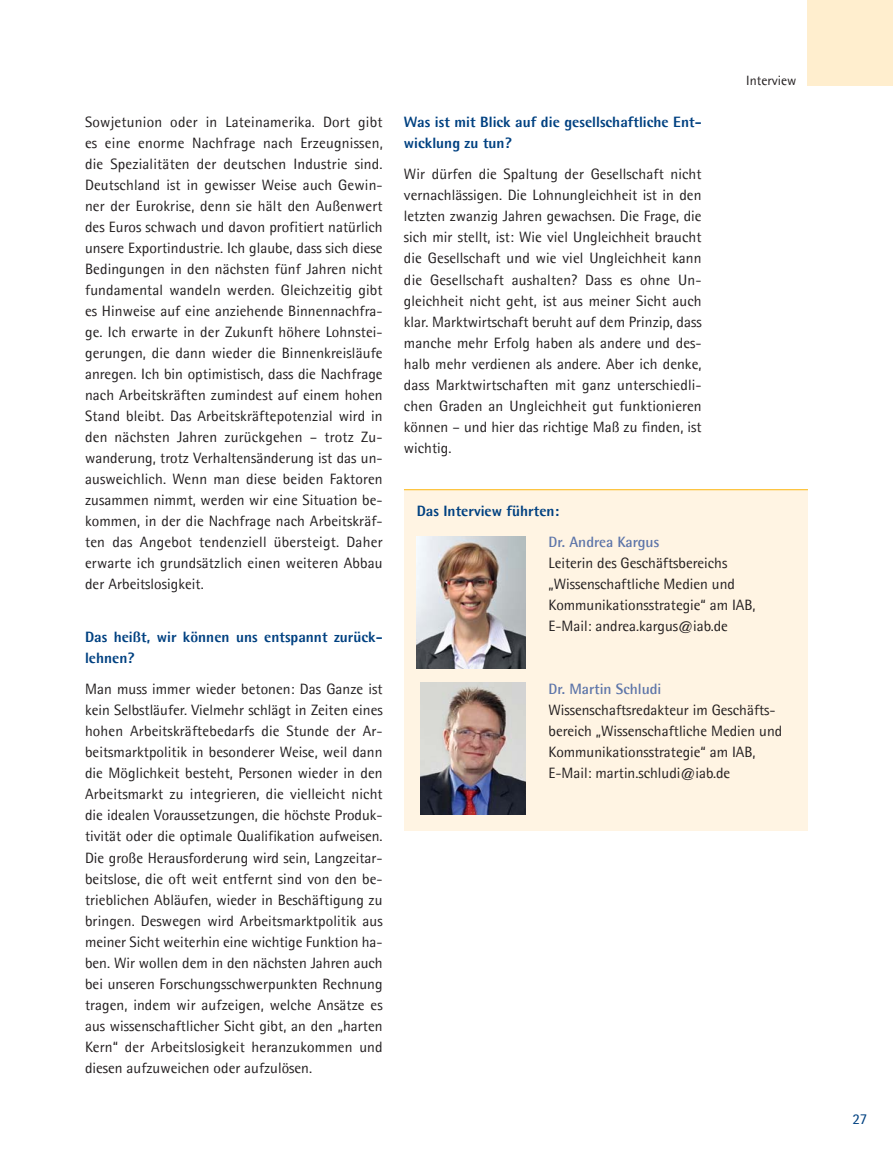
<style>
.page{position:relative;width:893px;height:1149px;background:#fff}
.page>*{position:absolute;margin:0;border:0;box-sizing:border-box;transform-origin:0 0}
.t1{font:15px/21px "Agfa Rotis Semisans";color:#231f20;text-align:justify}
.t2{font:800 15px/21px "Agfa Rotis Semisans";color:#004181}
.t3{font:700 15px "Agfa Rotis Semisans";color:#5d75a9}
.t4{font:15px "Agfa Rotis Semisans";color:#004181}
.t5{font:13.5px "Agfa Rotis Semisans";color:#231f20}
</style>
<div class="page">
<div style="left:808px;top:0;width:85px;height:85px;background:#ffeece"></div>
<div style="left:404px;top:489px;width:403px;height:341px;background:#fff4e3"></div>
<img style="left:417px;top:536px;width:109px;height:132px">
<img style="left:421px;top:682px;width:105px;height:132px">
<hr style="left:404px;top:489px;width:404px;height:1px;background:#fdb813">
<p class="t1" style="left:85px;top:111px;width:299px">Sowjetunion oder in Lateinamerika. Dort gibt es eine enorme Nachfrage nach Erzeugnissen, die Spezialitäten der deutschen Industrie sind.<br>Deutschland ist in gewisser Weise auch Gewin&shy;ner der Eurokrise, denn sie hält den Außenwert des Euros schwach und davon profitiert natürlich unsere Exportindustrie. Ich glaube, dass sich diese Bedingungen in den nächsten fünf Jahren nicht fundamental wandeln werden. Gleichzeitig gibt es Hinweise auf eine anziehende Binnennachfra&shy;ge. Ich erwarte in der Zukunft höhere Lohnstei&shy;gerungen, die dann wieder die Binnenkreisläufe anregen. Ich bin optimistisch, dass die Nachfrage nach Arbeitskräften zumindest auf einem hohen Stand bleibt. Das Arbeitskräftepotenzial wird in den nächsten Jahren zurückgehen – trotz Zu&shy;wanderung, trotz Verhaltensänderung ist das un&shy;ausweichlich. Wenn man diese beiden Faktoren zusammen nimmt, werden wir eine Situation be&shy;kommen, in der die Nachfrage nach Arbeitskräf&shy;ten das Angebot tendenziell übersteigt. Daher erwarte ich grundsätzlich einen weiteren Abbau der Arbeitslosigkeit.</p>
<p class="t2" style="left:85px;top:625px;width:299px">Das heißt, wir können uns entspannt zurück&shy;lehnen?</p>
<p class="t1" style="left:85px;top:678px;width:299px">Man muss immer wieder betonen: Das Ganze ist kein Selbstläufer. Vielmehr schlägt in Zeiten eines hohen Arbeitskräftebedarfs die Stunde der Ar&shy;beitsmarktpolitik in besonderer Weise, weil dann die Möglichkeit besteht, Personen wieder in den Arbeitsmarkt zu integrieren, die vielleicht nicht die idealen Voraussetzungen, die höchste Produk&shy;tivität oder die optimale Qualifikation aufweisen.<br>Die große Herausforderung wird sein, Langzeitar&shy;beitslose, die oft weit entfernt sind von den be&shy;trieblichen Abläufen, wieder in Beschäftigung zu bringen. Deswegen wird Arbeitsmarktpolitik aus meiner Sicht weiterhin eine wichtige Funktion ha&shy;ben. Wir wollen dem in den nächsten Jahren auch bei unseren Forschungsschwerpunkten Rechnung tragen, indem wir aufzeigen, welche Ansätze es aus wissenschaftlicher Sicht gibt, an den „harten Kern“ der Arbeitslosigkeit heranzukommen und diesen aufzuweichen oder aufzulösen.</p>
<p class="t2" style="left:404px;top:111px;width:299px">Was ist mit Blick auf die gesellschaftliche Ent&shy;wicklung zu tun?</p>
<p class="t1" style="left:404px;top:164px;width:299px">Wir dürfen die Spaltung der Gesellschaft nicht vernachlässigen. Die Lohnungleichheit ist in den letzten zwanzig Jahren gewachsen. Die Frage, die sich mir stellt, ist: Wie viel Ungleichheit braucht die Gesellschaft und wie viel Ungleichheit kann die Gesellschaft aushalten? Dass es ohne Un&shy;gleichheit nicht geht, ist aus meiner Sicht auch klar. Marktwirtschaft beruht auf dem Prinzip, dass manche mehr Erfolg haben als andere und des&shy;halb mehr verdienen als andere. Aber ich denke, dass Marktwirtschaften mit ganz unterschiedli&shy;chen Graden an Ungleichheit gut funktionieren können – und hier das richtige Maß zu finden, ist wichtig.</p>
<p class="t5" style="left:746px;top:73px;width:52px">Interview</p>
<p class="t2" style="left:417px;top:499px;width:144px">Das Interview führten:</p>
<p class="t3" style="left:549px;top:532px;width:112px">Dr. Andrea Kargus</p>
<p class="t1" style="left:549px;top:552px;width:209px;text-align:left">Leiterin des Geschäftsbereichs „Wissenschaft liche Medien und Kommunikationsstrategie“ am IAB, E-Mail: andrea.kargus@iab.de</p>
<p class="t3" style="left:549px;top:679px;width:114px">Dr. Martin Schludi</p>
<p class="t1" style="left:549px;top:699px;width:235px;text-align:left">Wissenschaftsredakteur im Geschäfts&shy;bereich „Wissenschaft liche Medien und Kommunikations strategie“ am IAB, E-Mail: martin.schludi@iab.de</p>
<p class="t4" style="left:852px;top:1109px;width:17px">27</p>
</div>
